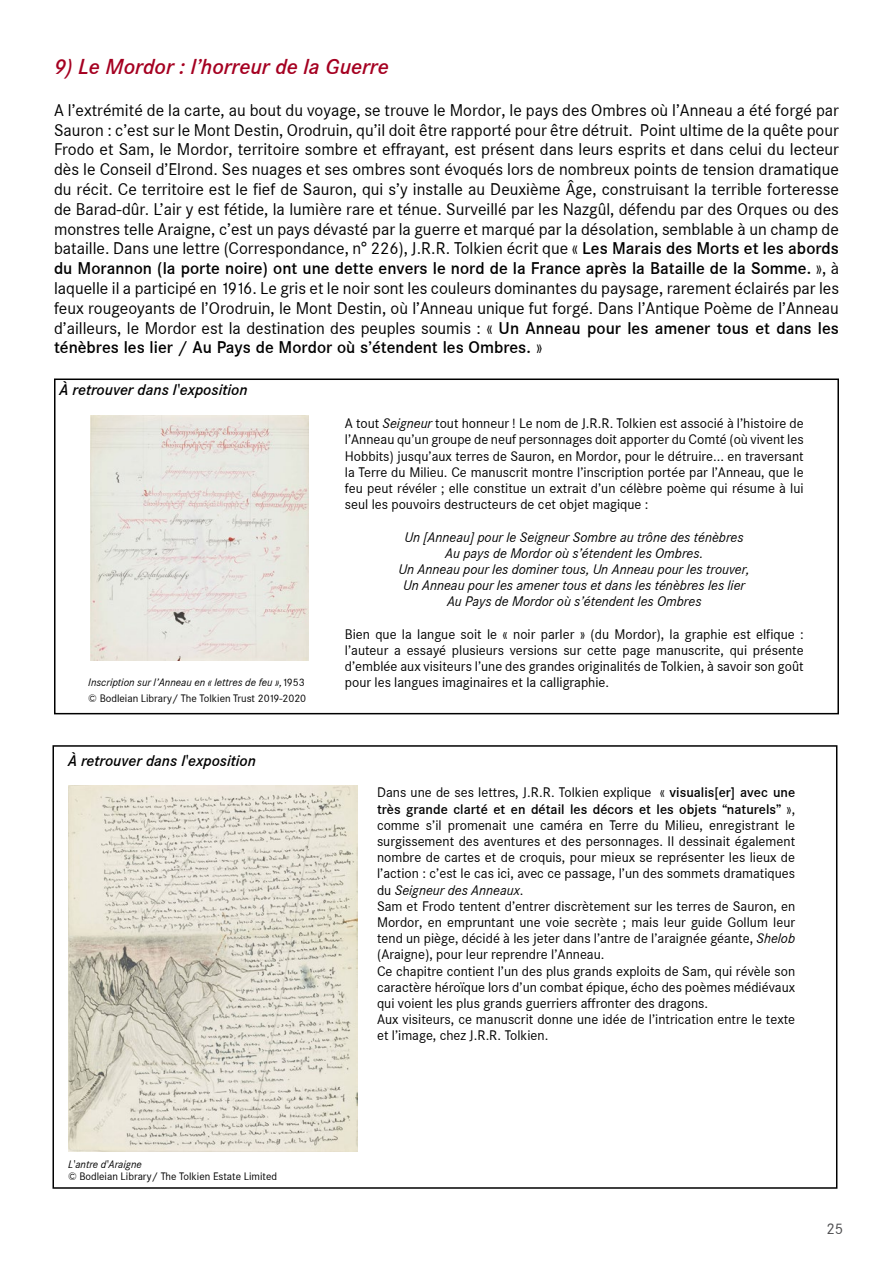
<style>
.page{position:relative;width:893px;height:1263px;background:#fff}
.page>*{position:absolute;margin:0;border:0;box-sizing:border-box;transform-origin:0 0}
.t1{font:italic 500 21px "Corporate SBQ";color:#a50021}
.t2{font:16.5px/19.8px "Corporate SBQ";color:#000;text-align:justify}
.t3{font:italic 500 15px "Corporate SBQ";color:#000}
.t4{font:15px "Corporate SBQ";color:#4d4d4f}
.t5{font:13.5px/16.2px "Corporate SBQ";color:#000;text-align:justify}
.t6{font:italic 13.5px/16.2px "Corporate SBQ";color:#000;text-align:center}
.t7{font:10.5px "Corporate SBQ";color:#000}
.t8{font:italic 10.5px "Corporate SBQ";color:#000}
.s1{font-weight:500}
.s2{font-style:italic}
.s3{font-style:normal}
</style>
<div class="page">
<div style="left:54px;top:378px;width:785px;height:336px;border:2px solid #000"></div>
<img style="left:90px;top:415px;width:219px;height:245px">
<div style="left:52px;top:745px;width:785px;height:444px;border:2px solid #000"></div>
<img style="left:68px;top:785px;width:290px;height:366px">
<h1 class="t1" style="left:54px;top:54px;width:336px">9) Le Mordor : l’horreur de la Guerre</h1>
<p class="t2" style="left:54px;top:100px;width:787px">A l’extrémité de la carte, au bout du voyage, se trouve le Mordor, le pays des Ombres où l’Anneau a été forgé par Sauron : c’est sur le Mont Destin, Orodruin, qu’il doit être rapporté pour être détruit. Point ultime de la quête pour Frodo et Sam, le Mordor, territoire sombre et effrayant, est présent dans leurs esprits et dans celui du lecteur dès le Conseil d’Elrond. Ses nuages et ses ombres sont évoqués lors de nombreux points de tension dramatique du récit. Ce territoire est le fief de Sauron, qui s’y installe au Deuxième Âge, construisant la terrible forteresse de Barad-dûr. L’air y est fétide, la lumière rare et ténue. Surveillé par les Nazgûl, défendu par des Orques ou des monstres telle Araigne, c’est un pays dévasté par la guerre et marqué par la désolation, semblable à un champ de bataille. Dans une lettre (Correspondance, n° 226), J.R.R. Tolkien écrit que « <span class="s1">Les Marais des Morts et les abords du Morannon (la porte noire) ont une dette envers le nord de la France après la Bataille de la Somme.</span> », à laquelle il a participé en 1916. Le gris et le noir sont les couleurs dominantes du paysage, rarement éclairés par les feux rougeoyants de l’Orodruin, le Mont Destin, où l’Anneau unique fut forgé. Dans l’Antique Poème de l’Anneau d’ailleurs, le Mordor est la destination des peuples soumis : « <span class="s1">Un Anneau pour les amener tous et dans les ténèbres les lier / Au Pays de Mordor où s’étendent les Ombres.</span> »</p>
<p class="t3" style="left:60px;top:380px;width:189px">À retrouver dans l'exposition</p>
<p class="t5" style="left:345px;top:416px;width:460px">A tout <span class="s2">Seigneur</span> tout honneur ! Le nom de J.R.R. Tolkien est associé à l’histoire de l’Anneau qu’un groupe de neuf personnages doit apporter du Comté (où vivent les Hobbits) jusqu’aux terres de Sauron, en Mordor, pour le détruire... en traversant la Terre du Milieu. Ce manuscrit montre l’inscription portée par l’Anneau, que le feu peut révéler ; elle constitue un extrait d’un célèbre poème qui résume à lui seul les pouvoirs destructeurs de cet objet magique :</p>
<p class="t6" style="left:399px;top:529px;width:353px">Un [Anneau] pour le Seigneur Sombre au trône des ténèbres Au pays de Mordor où s’étendent les Ombres.<br>Un Anneau pour les dominer tous, Un Anneau pour les trouver, Un Anneau pour les amener tous et dans les ténèbres les lier Au Pays de Mordor où s’étendent les Ombres</p>
<p class="t5" style="left:345px;top:626px;width:460px">Bien que la langue soit le « noir parler » (du Mordor), la graphie est elfique : l’auteur a essayé plusieurs versions sur cette page manuscrite, qui présente d’emblée aux visiteurs l’une des grandes originalités de Tolkien, à savoir son goût</p>
<p class="t8" style="left:88px;top:676px;width:218px">Inscription sur l’Anneau en « lettres de feu »,<span class="s3">1953</span></p>
<p class="t5" style="left:345px;top:675px;width:266px">pour les langues imaginaires et la calligraphie.</p>
<p class="t7" style="left:88px;top:692px;width:219px">© Bodleian Library/ The Tolkien Trust 2019-2020</p>
<p class="t3" style="left:68px;top:751px;width:189px">À retrouver dans l'exposition</p>
<p class="t8" style="left:68px;top:1157px;width:75px">L'antre d'Araigne</p>
<p class="t7" style="left:68px;top:1170px;width:211px">© Bodleian Library/ The Tolkien Estate Limited</p>
<p class="t5" style="left:377px;top:785px;width:420px;text-align:left">Dans une de ses lettres, J.R.R. Tolkien explique « <span class="s1">visualis[er] avec une très grande clarté et en détail les décors et les objets “naturels”</span> », comme s’il promenait une caméra en Terre du Milieu, enregistrant le surgissement des aventures et des personnages. Il dessinait également nombre de cartes et de croquis, pour mieux se représenter les lieux de l’action : c’est le cas ici, avec ce passage, l’un des sommets dramatiques du <span class="s2">Seigneur des Anneaux</span>.<br>Sam et Frodo tentent d’entrer discrètement sur les terres de Sauron, en Mordor, en empruntant une voie secrète ; mais leur guide Gollum leur tend un piège, décidé à les jeter dans l’antre de l’araignée géante, <span class="s2">Shelob </span>(Araigne), pour leur reprendre l’Anneau.<br>Ce chapitre contient l’un des plus grands exploits de Sam, qui révèle son caractère héroïque lors d’un combat épique, écho des poèmes médiévaux qui voient les plus grands guerriers affronter des dragons.<br>Aux visiteurs, ce manuscrit donne une idée de l’intrication entre le texte et l’image, chez J.R.R. Tolkien.</p>
<p class="t4" style="left:826px;top:1219px;width:19px">25</p>
</div>
